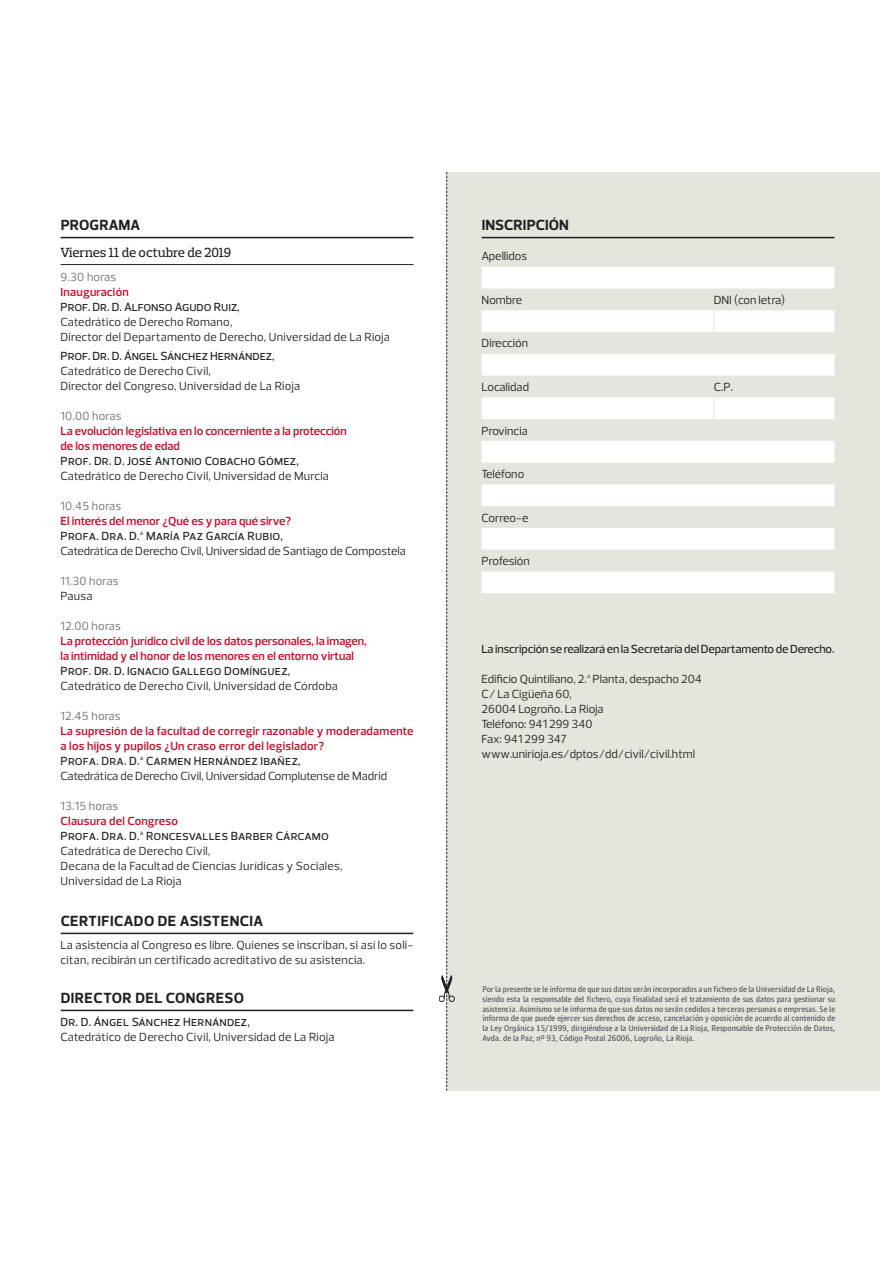
<style>
.page{position:relative;width:893px;height:1263px;background:#fff}
.page>*{position:absolute;margin:0;border:0;box-sizing:border-box;transform-origin:0 0}
.Título_de_apartado{font:700 15px "Prelo";letter-spacing:.015em;color:#231f20}
.Texto_corrido{font:700 15px "Prelo";letter-spacing:.03em;color:#231f20}
.Texto_corrido-2{font:500 13.5px "Prelo Slab";letter-spacing:-.01em;color:#231f20}
.Nombre_Ponente{font:12px "Prelo";letter-spacing:.02em;color:#231f20}
.Texto_corrido-3{font:12px "Prelo";color:#231f20}
.Nombre_Ponente-2{font:500 12px "Prelo";letter-spacing:.01em;color:#231f20}
.Título_de_Ponencia{font:600 12px/15px "Prelo";color:#c3102e}
.Texto_corrido-4{font:12px/15px "Prelo";letter-spacing:.02em;color:#231f20}
.Título_de_Ponencia-2{font:600 12px/15px "Prelo";letter-spacing:.02em;color:#c3102e}
.Correo-e_Dirección_w{font:500 12px "Prelo";letter-spacing:-.01em;color:#231f20}
.Nombre_Ponente-3{font:12px "Prelo";color:#231f20}
.Nombre_Ponente-4{font:500 12px "Prelo";letter-spacing:-.01em;color:#231f20}
.Hora{font:12px "Prelo";letter-spacing:.02em;color:#6c6d70}
.Texto_corrido-5{font:12px "Prelo";letter-spacing:.02em;color:#6c6d70}
.Nombre_Ponente-5{font:12px "Prelo";letter-spacing:.02em;color:#6c6d70}
.Nota___Pie_de_página{font:8.25px/9.8px "Guardian Agate Sans 2";color:#484752;text-align:justify}
</style>
<div class="page">
<hr style="left:61px;top:237px;width:353px;height:1px;background:#231f20">
<hr style="left:61px;top:264px;width:353px;height:1px;background:#231f20">
<hr style="left:61px;top:933px;width:352px;height:1px;background:#231f20">
<hr style="left:61px;top:1010px;width:352px;height:1px;background:#231f20">
<div style="left:446px;top:172px;width:434px;height:918px;background:#e5e4dd"></div>
<svg style="left:439px;top:172px;width:16px;height:918px"></svg>
<hr style="left:482px;top:237px;width:352px;height:1px;background:#231f20">
<svg style="left:482px;top:267px;width:352px;height:326px;fill:#fff"></svg>
<hr style="left:713px;top:310px;width:2px;height:22px;background:#eeeeef">
<hr style="left:713px;top:397px;width:2px;height:22px;background:#eeeeef">
<p class="Título_de_apartado" style="left:61px;top:216px;width:81px">PROGRAMA</p>
<p class="Texto_corrido-2" style="left:61px;top:244px;width:172px">Viernes 11 de octubre de 2019</p>
<p class="Texto_corrido-5" style="left:61px;top:270px;width:57px">9.30 horas</p>
<p class="Título_de_Ponencia-2" style="left:61px;top:285px;width:70px">Inauguración</p>
<p class="Nombre_Ponente-2" style="left:61px;top:300px;width:181px">Prof. Dr. D. Alfonso Agudo Ruiz,</p>
<p class="Nombre_Ponente" style="left:61px;top:315px;width:173px">Catedrático de Derecho Romano,</p>
<p class="Nombre_Ponente" style="left:61px;top:330px;width:331px">Director del Departamento de Derecho, Universidad de La Rioja</p>
<p class="Nombre_Ponente-4" style="left:61px;top:349px;width:215px">Prof. Dr. D. Ángel Sánchez Hernández,</p>
<p class="Nombre_Ponente" style="left:61px;top:364px;width:152px">Catedrático de Derecho Civil,</p>
<p class="Nombre_Ponente" style="left:61px;top:379px;width:241px">Director del Congreso, Universidad de La Rioja</p>
<p class="Texto_corrido-5" style="left:61px;top:409px;width:62px">10.00 horas</p>
<p class="Título_de_Ponencia" style="left:61px;top:424px;width:288px">La evolución legislativa en lo concerniente a la protección</p>
<p class="Título_de_Ponencia" style="left:61px;top:439px;width:121px">de los menores de edad</p>
<p class="Nombre_Ponente-2" style="left:61px;top:454px;width:240px">Prof. Dr. D. José Antonio Cobacho Gómez,</p>
<p class="Nombre_Ponente" style="left:61px;top:469px;width:270px">Catedrático de Derecho Civil, Universidad de Murcia</p>
<p class="Texto_corrido-5" style="left:61px;top:499px;width:62px">10.45 horas</p>
<p class="Título_de_Ponencia" style="left:61px;top:514px;width:232px">El interés del menor ¿Qué es y para qué sirve?</p>
<p class="Nombre_Ponente-2" style="left:61px;top:529px;width:224px">Profa. Dra. D.ª María Paz García Rubio,</p>
<p class="Texto_corrido-3" style="left:61px;top:544px;width:347px">Catedrática de Derecho Civil, Universidad de Santiago de Compostela</p>
<p class="Hora" style="left:61px;top:574px;width:59px">11.30 horas</p>
<p class="Nombre_Ponente" style="left:61px;top:589px;width:33px">Pausa</p>
<p class="Hora" style="left:61px;top:619px;width:62px">12.00 horas</p>
<p class="Título_de_Ponencia" style="left:61px;top:634px;width:308px">La protección jurídico civil de los datos personales, la imagen, la intimidad y el honor de los menores en el entorno virtual</p>
<p class="Nombre_Ponente-2" style="left:61px;top:664px;width:231px">Prof. Dr. D. Ignacio Gallego Domínguez,</p>
<p class="Nombre_Ponente" style="left:61px;top:679px;width:279px">Catedrático de Derecho Civil, Universidad de Córdoba</p>
<p class="Hora" style="left:61px;top:709px;width:62px">12.45 horas</p>
<p class="Título_de_Ponencia-2" style="left:61px;top:724px;width:354px">La supresión de la facultad de corregir razonable y moderadamente a los hijos y pupilos ¿Un craso error del legislador?</p>
<p class="Nombre_Ponente-2" style="left:61px;top:754px;width:241px">Profa. Dra. D.ª Carmen Hernández Ibañez,</p>
<p class="Nombre_Ponente-3" style="left:61px;top:769px;width:328px">Catedrática de Derecho Civil, Universidad Complutense de Madrid</p>
<p class="Nombre_Ponente-5" style="left:61px;top:799px;width:59px">13.15 horas</p>
<p class="Título_de_Ponencia-2" style="left:61px;top:814px;width:119px">Clausura del Congreso</p>
<p class="Nombre_Ponente-2" style="left:61px;top:829px;width:270px">Profa. Dra. D.ª Roncesvalles Barber Cárcamo</p>
<p class="Nombre_Ponente" style="left:61px;top:844px;width:151px">Catedrática de Derecho Civil,</p>
<p class="Nombre_Ponente" style="left:61px;top:859px;width:283px">Decana de la Facultad de Ciencias Jurídicas y Sociales,</p>
<p class="Nombre_Ponente" style="left:61px;top:874px;width:122px">Universidad de La Rioja</p>
<p class="Título_de_apartado" style="left:61px;top:912px;width:204px">CERTIFICADO DE ASISTENCIA</p>
<p class="Texto_corrido-4" style="left:61px;top:938px;width:354px">La asistencia al Congreso es libre. Quienes se inscriban, si así lo soli&shy;citan, recibirán un certificado acreditativo de su asistencia.</p>
<p class="Texto_corrido" style="left:61px;top:989px;width:185px">DIRECTOR DEL CONGRESO</p>
<p class="Nombre_Ponente-2" style="left:61px;top:1015px;width:191px">Dr. D. Ángel Sánchez Hernández,</p>
<p class="Texto_corrido-4" style="left:61px;top:1030px;width:275px">Catedrático de Derecho Civil, Universidad de La Rioja</p>
<p class="Título_de_apartado" style="left:482px;top:216px;width:89px">INSCRIPCIÓN</p>
<p class="Texto_corrido-3" style="left:482px;top:249px;width:47px">Apellidos</p>
<p class="Texto_corrido-3" style="left:482px;top:293px;width:42px">Nombre</p>
<p class="Texto_corrido-3" style="left:714px;top:293px;width:73px">DNI (con letra)</p>
<p class="Texto_corrido-3" style="left:482px;top:336px;width:48px">Dirección</p>
<p class="Texto_corrido-3" style="left:482px;top:380px;width:49px">Localidad</p>
<p class="Texto_corrido-3" style="left:714px;top:380px;width:21px">C.P.</p>
<p class="Texto_corrido-3" style="left:482px;top:423px;width:48px">Provincia</p>
<p class="Texto_corrido-3" style="left:482px;top:467px;width:44px">Teléfono</p>
<p class="Texto_corrido-3" style="left:482px;top:510px;width:48px">Correo-e</p>
<p class="Texto_corrido-3" style="left:482px;top:554px;width:50px">Profesión</p>
<p class="Correo-e_Dirección_w" style="left:482px;top:642px;width:354px">La inscripción se realizará en laSecretaría del Departamento de Derecho.</p>
<p class="Texto_corrido-3" style="left:482px;top:672px;width:222px">Edificio Quintiliano, 2.ª Planta, despacho 204</p>
<p class="Texto_corrido-3" style="left:482px;top:687px;width:92px">C/ La Cigüeña 60,</p>
<p class="Texto_corrido-3" style="left:482px;top:702px;width:123px">26004 Logroño. La Rioja</p>
<p class="Texto_corrido-3" style="left:482px;top:717px;width:113px">Teléfono: 941 299 340</p>
<p class="Texto_corrido-3" style="left:482px;top:732px;width:87px">Fax: 941 299 347</p>
<p class="Texto_corrido-3" style="left:482px;top:747px;width:215px">www.unirioja.es/dptos/dd/civil/civil.html</p>
<p class="Nota___Pie_de_página" style="left:482px;top:984px;width:354px">Por la presente se le informa de que sus datos serán incorporados a un fichero de la Universidad de La Rioja, siendo esta la responsable del fichero, cuya finalidad será el tratamiento de sus datos para gestionar su asistencia. Asimismo se le informa de que sus datos no serán cedidos a terceras personas o empresas. Se le informa de que puede ejercer sus derechos de acceso, cancelación y oposición de acuerdo al contenido de la Ley Orgánica 15/1999, dirigiéndose a la Universidad de La Rioja, Responsable de Protección de Datos, Avda. de la Paz, nº 93, Código Postal 26006, Logroño, La Rioja.</p>
</div>
